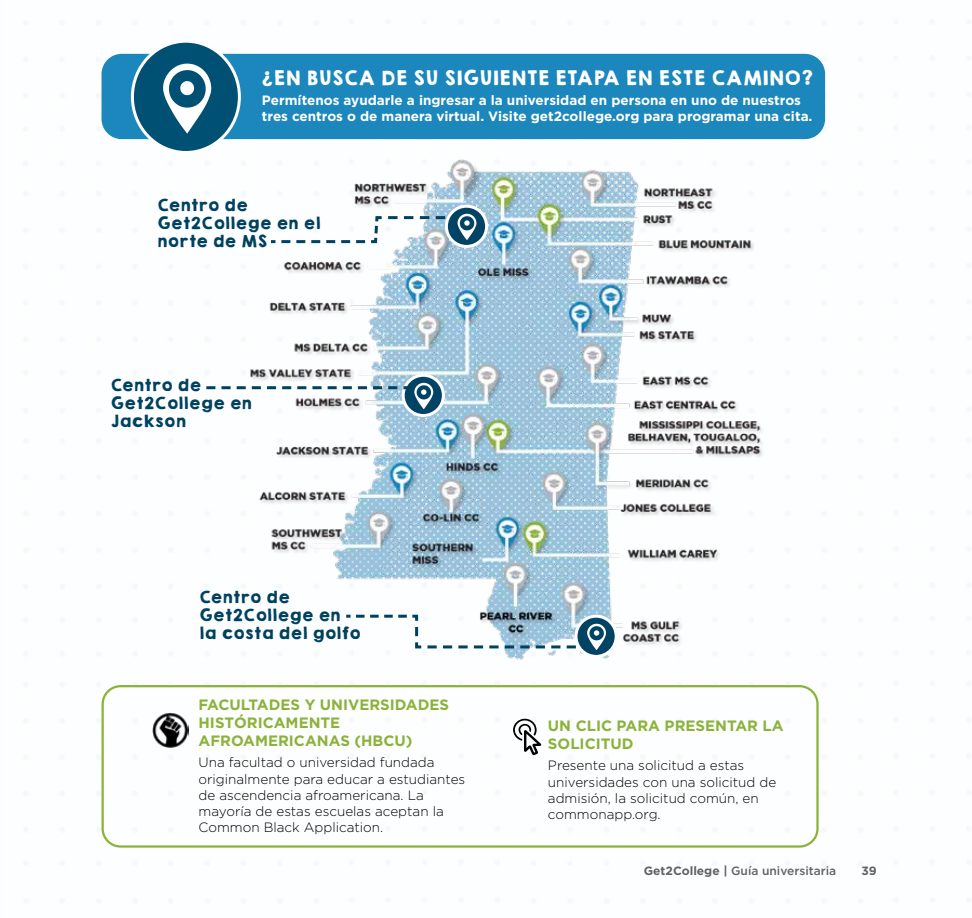
<style>
.page{position:relative;width:972px;height:918px;background:#fff}
.page>*{position:absolute;margin:0;border:0;box-sizing:border-box;transform-origin:0 0}
.t1{font:18px "KGHAPPY Solid";color:#fff}
.t2{font:15px/18px "KGHAPPY Solid";color:#004160}
.t3{font:700 15px/18px "Gotham";color:#8cb23a}
.t4{font:300 13.5px/16.2px "Gotham";color:#000}
.t5{font:700 13.5px/16.2px "Gotham";color:#fff}
.t6{font:500 12px "Gotham";color:#616264}
.t7{font:700 12px "Gotham";color:#616264}
.s1{font-weight:700}
</style>
<div class="page">
<div style="left:102px;top:54px;width:723px;height:85px;background:#1b87bd;border-radius:20px"></div>
<svg style="left:513px;top:718px;width:28px;height:37px"></svg>
<img style="left:152px;top:713px;width:37px;height:34px">
<img style="left:242px;top:159px;width:521px;height:501px">
<div style="left:102px;top:685px;width:717px;height:163px;border:2px solid #8cb23a;border-radius:18px"></div>
<svg style="left:446px;top:206px;width:41px;height:40px"></svg>
<div style="left:445px;top:205px;width:43px;height:43px;border:3px solid #fff;border-radius:50%"></div>
<svg style="left:576px;top:616px;width:40px;height:40px"></svg>
<div style="left:574px;top:615px;width:44px;height:43px;border:3px solid #fff;border-radius:50%"></div>
<svg style="left:403px;top:375px;width:40px;height:41px"></svg>
<div style="left:402px;top:374px;width:43px;height:43px;border:3px solid #fff;border-radius:50%"></div>
<div style="left:132px;top:41px;width:107px;height:111px;background:#005074;border-radius:50%"></div>
<div style="left:131px;top:40px;width:110px;height:114px;border:3px solid #fff;border-radius:50%"></div>
<svg style="left:163px;top:64px;width:48px;height:70px"></svg>
<svg style="left:268px;top:214px;width:208px;height:31px"></svg>
<svg style="left:343px;top:613px;width:263px;height:37px"></svg>
<svg style="left:206px;top:383px;width:227px;height:26px"></svg>
<h1 class="t1" style="left:273px;top:64px;width:541px">EN BUSCA DE SU SIGUIENTE ETAPA EN ESTE CAMINO?</h1>
<p class="t5" style="left:262px;top:92px;width:552px">Permítenos ayudarle a ingresar a la universidad en persona en uno de nuestros tres centros o de manera virtual. Visite get2college.org para programar una cita.</p>
<h1 class="t1" style="left:274px;top:92px;width:14px;rotate:-180deg">?</h1>
<p class="t2" style="left:157px;top:196px;width:165px">Centro de<br>Get2College en el norte de MS</p>
<p class="t2" style="left:110px;top:376px;width:143px">Centro de<br>Get2College en<br>Jackson</p>
<p class="t2" style="left:199px;top:588px;width:163px">Centro de<br>Get2College en la costa del golfo</p>
<p class="t3" style="left:199px;top:695px;width:252px">FACULTADES Y UNIVERSIDADES<br>HISTÓRICAMENTE<br>AFROAMERICANAS (HBCU)</p>
<p class="t4" style="left:199px;top:754px;width:268px">Una facultad o universidad fundada originalmente para educar a estudiantes de ascendencia afroamericana. La mayoría de estas escuelas aceptan la Common Black Application.</p>
<p class="t3" style="left:548px;top:716px;width:237px">UN CLIC PARA PRESENTAR LA<br>SOLICITUD</p>
<p class="t4" style="left:548px;top:757px;width:230px">Presente una solicitud a estas universidades con una solicitud de admisión, la solicitud común, en commonapp.org.</p>
<p class="t6" style="left:644px;top:863px;width:194px"><span class="s1">Get2College |</span> Guía universitaria</p>
<p class="t7" style="left:861px;top:864px;width:17px">39</p>
</div>
